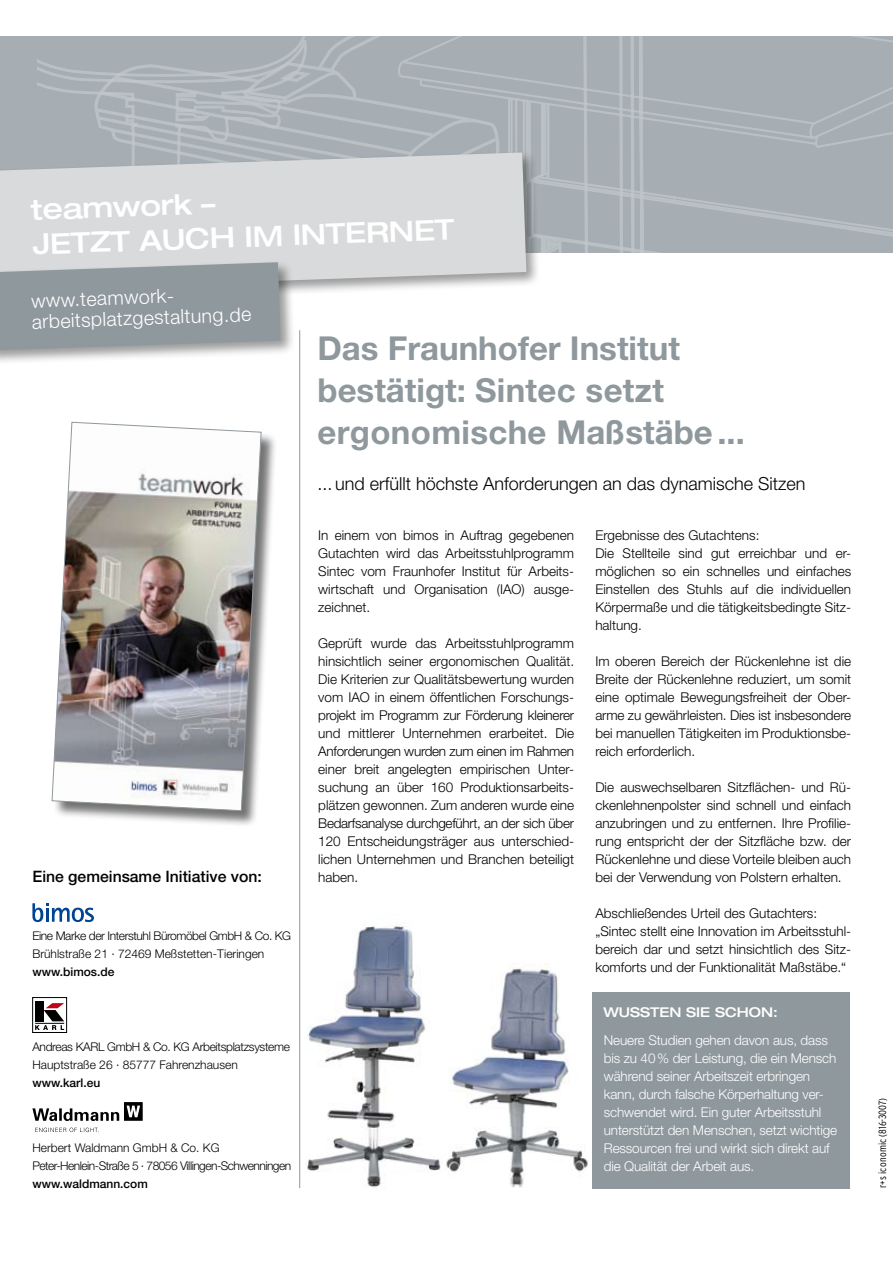
<style>
.page{position:relative;width:893px;height:1263px;background:#fff}
.page>*{position:absolute;margin:0;border:0;box-sizing:border-box;transform-origin:0 0}
.t1{font:700 33px/42px "Helvetica Neue";color:#8f989d}
.t2{font:500 expanded 28.5px/34.5px "Helvetica Neue";color:#fff}
.t3{font:300 19.5px/21px "Helvetica Neue";color:#fff}
.t4{font:300 18px "Helvetica Neue";color:#000}
.t5{font:500 15.75px "Helvetica Neue";color:#000}
.t6{font:300 13.5px/18px "Helvetica Neue";color:#000;text-align:justify}
.t7{font:300 13.5px/18px "Helvetica Neue";letter-spacing:-.01em;color:#fff}
.t8{font:500 expanded 13.5px "Helvetica Neue";color:#fff}
.t9{font:300 12px/18px "Helvetica Neue";letter-spacing:-.03em;color:#000}
.t10{font:300 12px/18px "Helvetica Neue";color:#000}
.t11{font:500 12px "Helvetica Neue";color:#000}
.t12{font:300 condensed 10.5px "Interstate";letter-spacing:.015em;color:#000}
</style>
<div class="page">
<img style="left:446px;top:964px;width:141px;height:224px">
<img style="left:307px;top:924px;width:134px;height:264px">
<div style="left:0;top:36px;width:893px;height:217px;background:#a6aeb3"></div>
<svg style="left:37px;top:59px;width:56px;height:35px"></svg>
<svg style="left:93px;top:36px;width:303px;height:113px"></svg>
<svg style="left:396px;top:36px;width:497px;height:216px"></svg>
<hr style="left:299px;top:330px;width:1px;height:858px;background:#8f989d">
<div style="left:52px;top:422px;width:232px;height:412px;background:#000;opacity:.55"></div>
<img style="left:52px;top:422px;width:210px;height:389px">
<svg style="left:32px;top:903px;width:62px;height:19px"></svg>
<div style="left:32px;top:997px;width:35px;height:36px;border:1px solid #000"></div>
<div style="left:35px;top:1001px;width:9px;height:20px;background:#000"></div>
<svg style="left:35px;top:1003px;width:29px;height:27px"></svg>
<svg style="left:35px;top:1127px;width:64px;height:5px"></svg>
<svg style="left:32px;top:1102px;width:111px;height:19px"></svg>
<div style="left:0;top:149px;width:552px;height:164px;background:#000;opacity:.4"></div>
<svg style="left:0;top:152px;width:526px;height:139px;background:#d4d5d7"></svg>
<div style="left:0;top:259px;width:306px;height:114px;background:#000;opacity:.4"></div>
<svg style="left:0;top:262px;width:281px;height:88px;background:#959da1"></svg>
<div style="left:592px;top:992px;width:258px;height:196px;background:#8f989d"></div>
<h2 class="t2" style="left:31px;top:192px;width:424px;rotate:-2deg">TEAMWORK –<br>JETZT AUCH IM INTERNET</h2>
<h3 class="t3" style="left:31px;top:290px;width:221px;rotate:-2deg">www.teamwork&shy;arbeitsplatzgestaltung.de</h3>
<p class="t5" style="left:32px;top:867px;width:231px">Eine gemeinsame Initiative von:</p>
<p class="t10" style="left:32px;top:926px;width:260px">Eine Marke der Interstuhl Büromöbel GmbH &amp; Co. KG<br>Brühlstraße 21 · 72469 Meßstetten-Tieringen</p>
<p class="t11" style="left:32px;top:965px;width:84px">www.bimos.de</p>
<p class="t9" style="left:32px;top:1038px;width:259px">Andreas KARL GmbH &amp; Co. KG Arbeitsplatzsysteme<br>Hauptstraße 26 · 85777 Fahrenzhausen</p>
<p class="t11" style="left:32px;top:1076px;width:69px">www.karl.eu</p>
<p class="t9" style="left:32px;top:1138px;width:260px">Herbert Waldmann GmbH &amp; Co. KG<br>Peter-Henlein-Straße 5 · 78056 Villingen-Schwenningen</p>
<p class="t11" style="left:32px;top:1177px;width:117px">www.waldmann.com</p>
<h1 class="t1" style="left:317px;top:326px;width:429px">Das Fraunhofer Institut bestätigt: Sintec setzt ergonomische Maßstäbe...</h1>
<h3 class="t4" style="left:317px;top:472px;width:489px">... und erfüllt höchste Anforderungen an das dynamische Sitzen</h3>
<p class="t6" style="left:318px;top:526px;width:257px">In einem von bimos in Auftrag gegebenen Gutachten wird das Arbeitsstuhlprogramm Sintec vom Fraunhofer Institut für Arbeits&shy;wirtschaft und Organisation (IAO) ausge&shy;zeichnet.</p>
<p class="t6" style="left:318px;top:634px;width:257px">Geprüft wurde das Arbeitsstuhlprogramm hinsichtlich seiner ergonomischen Qualität.<br>Die Kriterien zur Qualitätsbewertung wurden vom IAO in einem öffentlichen Forschungs&shy;projekt im Programm zur Förderung kleinerer und mittlerer Unternehmen erarbeitet. Die Anforderungen wurden zum einen im Rahmen einer breit angelegten empirischen Unter&shy;suchung an über 160 Produktionsarbeits&shy;plätzen gewonnen. Zum anderen wurde eine Bedarfsanalyse durchgeführt, an der sich über 120 Entscheidungsträger aus unterschied&shy;lichen Unternehmen und Branchen beteiligt haben.</p>
<p class="t6" style="left:595px;top:526px;width:257px;text-align:left">Ergebnisse des Gutachtens:<br>Die Stellteile sind gut erreichbar und er&shy;möglichen so ein schnelles und einfaches Einstellen des Stuhls auf die individuellen Körpermaße und die tätigkeitsbedingte Sitz&shy;haltung.</p>
<p class="t6" style="left:595px;top:652px;width:257px">Im oberen Bereich der Rückenlehne ist die Breite der Rückenlehne reduziert, um somit eine optimale Bewegungsfreiheit der Ober&shy;arme zu gewährleisten. Dies ist insbesondere bei manuellen Tätigkeiten im Produktionsbe&shy;reich erforderlich.</p>
<p class="t6" style="left:595px;top:778px;width:257px">Die auswechselbaren Sitzflächen- und Rü&shy;ckenlehnenpolster sind schnell und einfach anzubringen und zu entfernen. Ihre Profilie&shy;rung entspricht der der Sitzfläche bzw. der Rückenlehne und diese Vorteile bleiben auch bei der Verwendung von Polstern erhalten.</p>
<p class="t6" style="left:595px;top:904px;width:257px;text-align:left">Abschließendes Urteil des Gutachters: „Sintec stellt eine Innovation im Arbeitsstuhl&shy;bereich dar und setzt hinsichtlich des Sitz&shy;komforts und der Funktionalität Maßstäbe.“</p>
<p class="t8" style="left:603px;top:1004px;width:176px">WUSSTEN SIE SCHON:</p>
<p class="t7" style="left:604px;top:1030px;width:235px">Neuere Studien gehen davon aus, dass bis zu 40% der Leistung, die ein Mensch während seiner Arbeitszeit erbringen kann, durch falsche Körperhaltung ver&shy;schwendet wird. Ein guter Arbeitsstuhl unterstützt den Menschen, setzt wichtige Ressourcen frei und wirkt sich direkt auf die Qualität der Arbeit aus.</p>
<p class="t12" style="left:877px;top:1188px;width:91px;rotate:-90deg">r+s iconomic (816-3007)</p>
</div>
